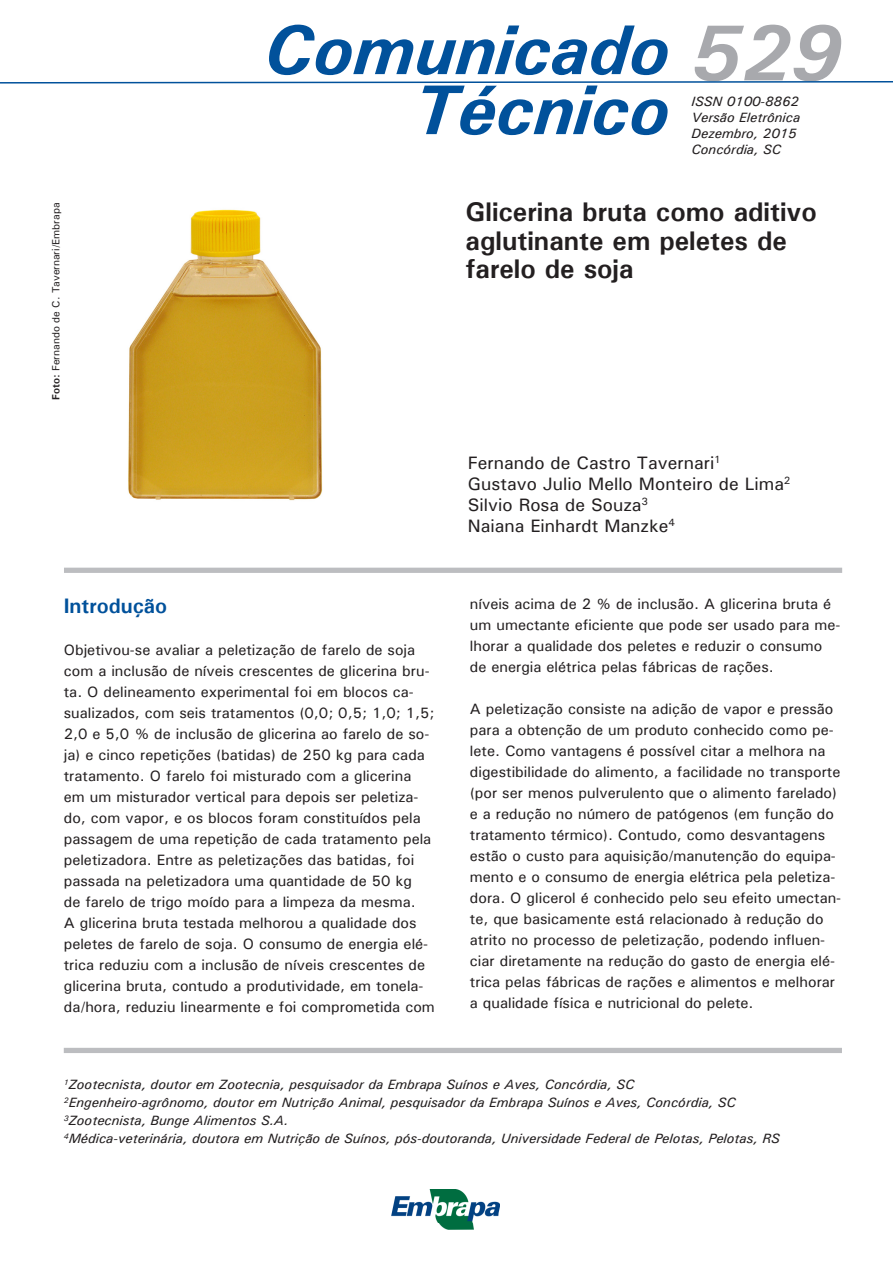
<style>
.page{position:relative;width:893px;height:1263px;background:#fff}
.page>*{position:absolute;margin:0;border:0;box-sizing:border-box;transform-origin:0 0}
.t1{font:italic 700 79.5px "Univers";color:#a8a9ad}
.t2{font:italic 700 70.5px/60px "Univers";color:#01519b;text-align:right}
.t3{font:700 27px/28.5px "Univers";color:#231f20}
.t4{font:700 21px "Univers";color:#01519b}
.t5{font:500 18px "Univers";color:#231f20}
.t6{font:500 15px/21px "Univers";color:#231f20}
.t7{font:italic 500 13.5px "Univers";color:#231f20}
.t8{font:500 10.5px "Univers";color:#231f20}
.s1{font-weight:700}
</style>
<div class="page">
<svg style="left:0;top:81px;width:893px;height:3px"></svg>
<div style="left:64px;top:1048px;width:778px;height:5px;background:#bcbdc0"></div>
<div style="left:64px;top:568px;width:778px;height:5px;background:#bcbdc0"></div>
<img style="left:392px;top:1190px;width:108px;height:39px">
<img style="left:128px;top:209px;width:195px;height:292px">
<p class="t8" style="left:49px;top:400px;width:198px;rotate:-90deg"><span class="s1">Foto:</span> Fernando de C. Tavernari/Embrapa</p>
<p class="t2" style="left:264px;top:19px;width:407px">Comunicado<br>Técnico</p>
<p class="t1" style="left:691px;top:4px;width:152px">529</p>
<p class="t7" style="left:691px;top:92px;width:109px">ISSN 0100-8862</p>
<p class="t7" style="left:691px;top:109px;width:110px">Versão Eletrônica</p>
<p class="t7" style="left:691px;top:125px;width:107px">Dezembro, 2015</p>
<p class="t7" style="left:691px;top:141px;width:91px">Concórdia, SC</p>
<p class="t3" style="left:466px;top:197px;width:353px">Glicerina bruta como aditivo aglutinante em peletes de</p>
<p class="t3" style="left:466px;top:254px;width:169px">farelo de soja</p>
<p class="t5" style="left:468px;top:451px;width:254px">Fernando de Castro Tavernari<sup>1</sup></p>
<p class="t5" style="left:468px;top:472px;width:324px">Gustavo Julio Mello Monteiro de Lima<sup>2</sup></p>
<p class="t5" style="left:468px;top:493px;width:182px">Silvio Rosa de Souza<sup>3</sup></p>
<p class="t5" style="left:468px;top:514px;width:209px">Naiana Einhardt Manzke<sup>4</sup></p>
<p class="t4" style="left:64px;top:592px;width:105px">Introdução</p>
<p class="t6" style="left:64px;top:639px;width:367px">Objetivou-se avaliar a peletização de farelo de soja com a inclusão de níveis crescentes de glicerina bru-</p>
<p class="t6" style="left:64px;top:681px;width:352px">ta. O delineamento experimental foi em blocos ca-</p>
<p class="t6" style="left:64px;top:702px;width:372px">sualizados, com seis tratamentos (0,0; 0,5; 1,0; 1,5;</p>
<p class="t6" style="left:64px;top:723px;width:367px">2,0 e 5,0 % de inclusão de glicerina ao farelo de so-</p>
<p class="t6" style="left:64px;top:744px;width:373px">ja) e cinco repetições (batidas) de 250 kg para cada tratamento. O farelo foi misturado com a glicerina em um misturador vertical para depois ser peletiza&shy;do, com vapor, e os blocos foram constituídos pela passagem de uma repetição de cada tratamento pela peletizadora. Entre as peletizações das batidas, foi passada na peletizadora uma quantidade de 50 kg<br>de farelo de trigo moído para a limpeza da mesma.<br>A glicerina bruta testada melhorou a qualidade dos peletes de farelo de soja. O consumo de energia elé&shy;trica reduziu com a inclusão de níveis crescentes de glicerina bruta, contudo a produtividade, em tonela&shy;da/hora, reduziu linearmente e foi comprometida com</p>
<p class="t6" style="left:470px;top:593px;width:372px">níveis acima de 2 % de inclusão. A glicerina bruta é um umectante eficiente que pode ser usado para me&shy;lhorar a qualidade dos peletes e reduzir o consumo de energia elétrica pelas fábricas de rações.</p>
<p class="t6" style="left:470px;top:698px;width:365px">A peletização consiste na adição de vapor e pressão para a obtenção de um produto conhecido como pe-</p>
<p class="t6" style="left:470px;top:740px;width:373px">lete. Como vantagens é possível citar a melhora na digestibilidade do alimento, a facilidade no transporte (por ser menos pulverulento que o alimento farelado) e a redução no número de patógenos (em função do tratamento térmico). Contudo, como desvantagens estão o custo para aquisição/manutenção do equipa&shy;mento e o consumo de energia elétrica pela peletiza&shy;dora. O glicerol é conhecido pelo seu efeito umectan&shy;te, que basicamente está relacionado à redução do atrito no processo de peletização, podendo influen&shy;ciar diretamente na redução do gasto de energia elé&shy;trica pelas fábricas de rações e alimentos e melhorar a qualidade física e nutricional do pelete.</p>
<p class="t7" style="left:64px;top:1076px;width:572px"><sup>1</sup>Zootecnista, doutor em Zootecnia, pesquisador da Embrapa Suínos e Aves, Concórdia, SC</p>
<p class="t7" style="left:64px;top:1094px;width:674px"><sup>2</sup>Engenheiro-agrônomo, doutor em Nutrição Animal, pesquisador da Embrapa Suínos e Aves, Concórdia, SC</p>
<p class="t7" style="left:64px;top:1112px;width:226px"><sup>3</sup>Zootecnista, Bunge Alimentos S.A.</p>
<p class="t7" style="left:64px;top:1130px;width:718px"><sup>4</sup>Médica-veterinária, doutora em Nutrição de Suínos, pós-doutoranda, Universidade Federal de Pelotas, Pelotas, RS</p>
</div>
